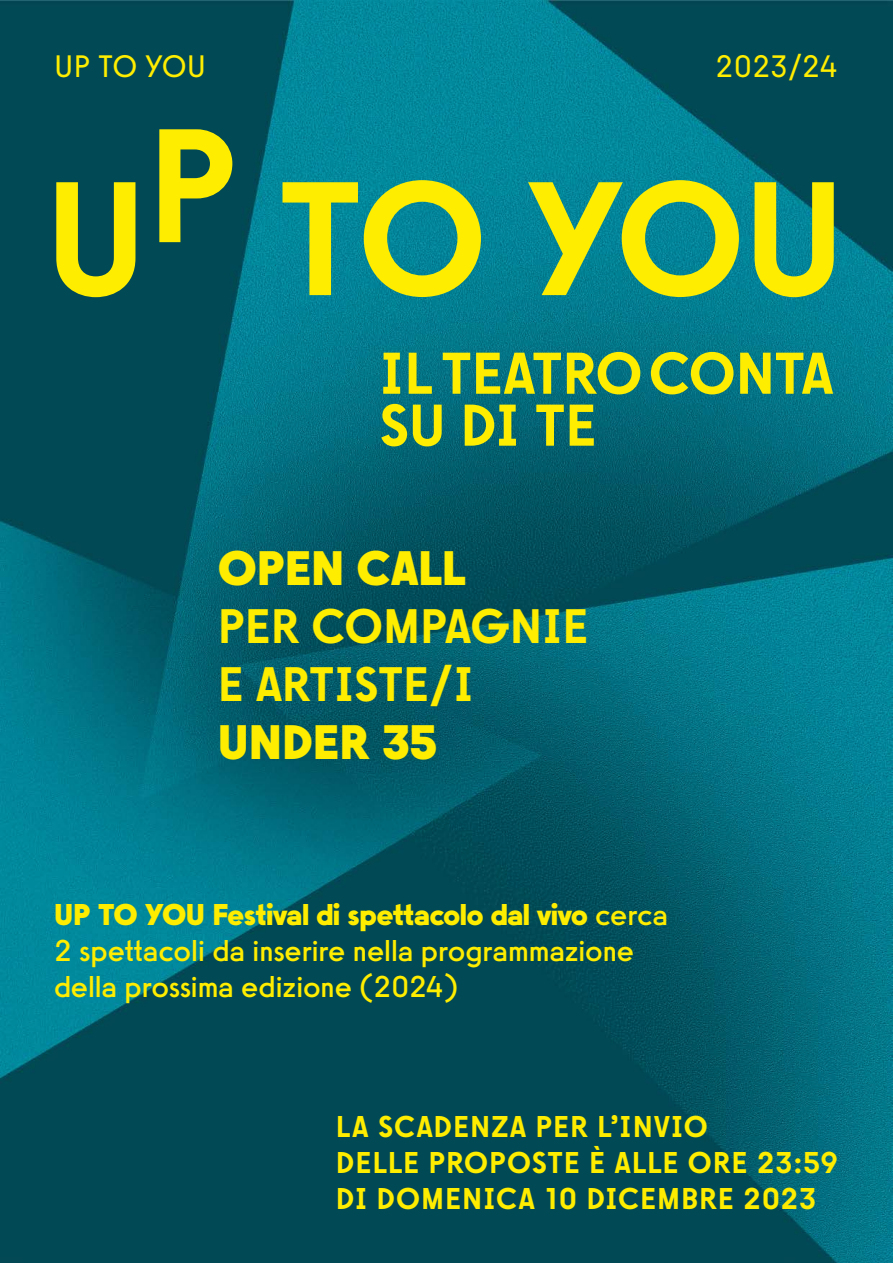
<style>
.page{position:relative;width:893px;height:1263px;background:#fff}
.page>*{position:absolute;margin:0;border:0;box-sizing:border-box;transform-origin:0 0}
.t1{font:500 58.65px/51.9px "Sawton Industrial";letter-spacing:-.01em;color:#ffed00}
.t2{font:500 48.3px/58.1px "Sawton Industrial";letter-spacing:-.01em;color:#ffed00}
.t3{font:700 48.3px "Sawton Industrial";color:#ffed00}
.t4{font:300 30.9px "Sawton Industrial";letter-spacing:-.025em;color:#ffed00}
.t5{font:30px/36px "Sawton Industrial";letter-spacing:-.005em;color:#ffed00}
.t6{font:500 30px/36px "Sawton Industrial";letter-spacing:.03em;color:#ffed00}
.s1{font-weight:700}
</style>
<div class="page">
<img style="left:0;top:0;width:893px;height:1263px">
<svg style="left:159px;top:129px;width:73px;height:51px;background:#b6be18"></svg>
<svg style="left:56px;top:180px;width:778px;height:117px;background:#5fa054"></svg>
<p class="t4" style="left:54px;top:48px;width:154px">UP TO YOU</p>
<p class="t4" style="left:715px;top:48px;width:124px">2023/24</p>
<h1 class="t1" style="left:379px;top:347px;width:456px">IL TEATRO CONTA<br>SU DI TE</h1>
<h2 class="t3" style="left:218px;top:539px;width:250px">OPEN CALL</h2>
<h2 class="t2" style="left:218px;top:597px;width:372px">PER COMPAGNIE<br>E ARTISTE/I</h2>
<h2 class="t3" style="left:218px;top:713px;width:222px">UNDER 35</h2>
<p class="t5" style="left:54px;top:897px;width:616px"><span class="s1">UP TO YOU Festival di spettacolo dal vivo</span> cerca<br>2 spettacoli da inserire nella programmazione della prossima edizione (2024)</p>
<p class="t6" style="left:336px;top:1109px;width:504px">LA SCADENZA PER L’INVIO<br>DELLE PROPOSTE È ALLE ORE 23:59<br>DI DOMENICA 10 DICEMBRE 2023</p>
</div>
